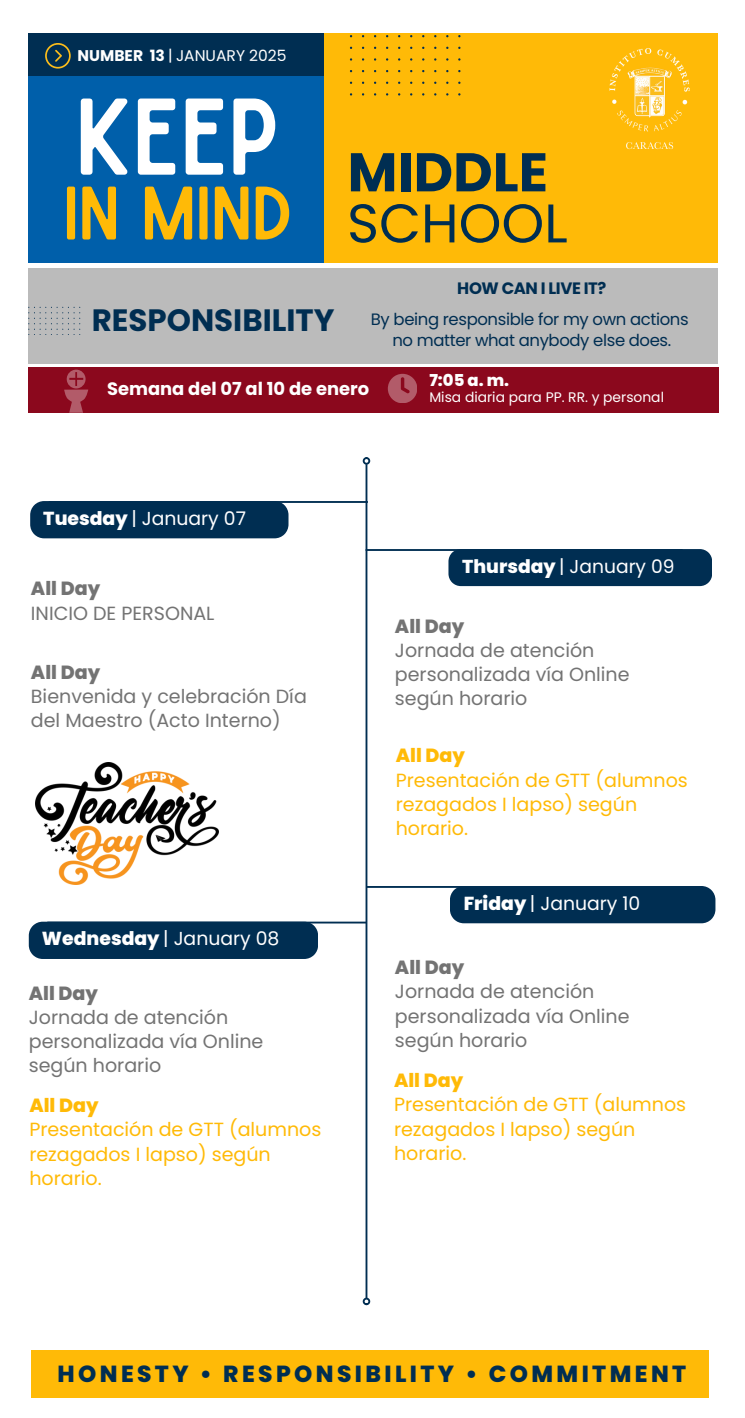
<style>
.page{position:relative;width:745px;height:1418px;background:#fff}
.page>*{position:absolute;margin:0;border:0;box-sizing:border-box;transform-origin:0 0}
.t1{font:103.88px "Sailors";color:#fff}
.t2{font:72.25px "Sailors";color:#ffba07}
.t3{font:700 54.38px "Poppins";color:#002e52}
.t4{font:54.38px "Poppins";color:#002e52}
.t5{font:700 30.88px "Poppins";color:#002e52}
.t6{font:800 23.25px "Poppins";letter-spacing:.145em;color:#002e52}
.t7{font:19px/24.1px "Poppins";color:#737373}
.t8{font:19px/24.1px "Poppins";color:#ffba07}
.t9{font:800 19px "Poppins";color:#737373}
.t10{font:800 19px "Poppins";color:#ffba07}
.t11{font:18.75px "Poppins";color:#fff}
.t12{font:18.62px "Poppins";color:#fff}
.t13{font:700 17.88px "Poppins";color:#fff}
.t14{font:16.5px "Poppins";letter-spacing:-.025em;color:#002e52}
.t15{font:700 16.5px "Poppins";letter-spacing:-.025em;color:#002e52}
.t16{font:800 16.38px "Poppins";color:#fff}
.t17{font:15.5px "Poppins";color:#fff}
.t18{font:13.88px "Poppins";color:#fff}
.s1{font-weight:700}
.s2{font-weight:800}
</style>
<div class="page">
<div style="left:31px;top:1350px;width:677px;height:47px;background:#ffba07"></div>
<div style="left:28px;top:33px;width:690px;height:230px;background:#ffba07"></div>
<svg style="left:350px;top:35px;width:110px;height:61px"></svg>
<div style="left:28px;top:268px;width:690px;height:96px;background:#bbb"></div>
<svg style="left:28px;top:307px;width:52px;height:28px"></svg>
<div style="left:28px;top:33px;width:296px;height:230px;background:#005faa"></div>
<div style="left:28px;top:33px;width:296px;height:42px;background:#002e52"></div>
<svg style="left:45px;top:43px;width:25px;height:25px"></svg>
<div style="left:28px;top:367px;width:690px;height:46px;background:#8b081d"></div>
<svg style="left:64px;top:370px;width:24px;height:43px"></svg>
<svg style="left:388px;top:374px;width:29px;height:29px"></svg>
<img style="left:609px;top:48px;width:81px;height:102px">
<hr style="left:365px;top:464px;width:2px;height:834px;background:#002e52">
<div style="left:362px;top:457px;width:8px;height:8px;border:2px solid #002e52;border-radius:50%"></div>
<div style="left:362px;top:1297px;width:8px;height:8px;border:2px solid #002e52;border-radius:50%"></div>
<hr style="left:49px;top:501px;width:319px;height:2px;background:#002e52">
<div style="left:30px;top:501px;width:258px;height:37px;background:#002e52"></div>
<hr style="left:47px;top:921px;width:319px;height:2px;background:#002e52">
<div style="left:29px;top:921px;width:289px;height:38px;background:#002e52"></div>
<div style="left:450px;top:886px;width:265px;height:37px;background:#002e52"></div>
<hr style="left:366px;top:886px;width:319px;height:2px;background:#002e52">
<div style="left:448px;top:549px;width:264px;height:37px;background:#002e52"></div>
<hr style="left:365px;top:549px;width:317px;height:2px;background:#002e52">
<img style="left:35px;top:762px;width:183px;height:122px">
<h2 class="t17" style="left:77px;top:45px;width:210px"><span class="s1">NUMBER 13</span> | JANUARY 2025</h2>
<p class="t1" style="left:76px;top:98px;width:206px">KEEP</p>
<p class="t2" style="left:63px;top:186px;width:231px">IN MIND</p>
<p class="t5" style="left:92px;top:298px;width:244px">RESPONSIBILITY</p>
<h1 class="t3" style="left:347px;top:134px;width:202px">MIDDLE</h1>
<p class="t4" style="left:347px;top:185px;width:222px">SCHOOL</p>
<p class="t15" style="left:457px;top:277px;width:150px">HOW CAN I LIVE IT?</p>
<p class="t14" style="left:371px;top:308px;width:319px">By being responsible for my own actions</p>
<p class="t14" style="left:392px;top:329px;width:280px">no matter what anybody else does.</p>
<p class="t13" style="left:107px;top:376px;width:264px">Semana del 07 al 10 de enero</p>
<p class="t16" style="left:429px;top:368px;width:81px">7:05 a. m.</p>
<p class="t18" style="left:429px;top:387px;width:236px">Misa diaria para PP. RR. y personal</p>
<p class="t11" style="left:43px;top:505px;width:204px"><span class="s2">Tuesday</span> | January 07</p>
<p class="t9" style="left:31px;top:575px;width:71px">All Day</p>
<p class="t7" style="left:31px;top:601px;width:185px">INICIO DE PERSONAL</p>
<p class="t9" style="left:31px;top:659px;width:71px">All Day</p>
<h6 class="t7" style="left:31px;top:684px;width:277px">Bienvenida y celebración Día del Maestro (Acto Interno)</h6>
<h4 class="t11" style="left:42px;top:925px;width:239px"><span class="s2">Wednesday</span> | January 08</h4>
<p class="t9" style="left:29px;top:980px;width:71px">All Day</p>
<p class="t7" style="left:29px;top:1005px;width:236px">Jornada de atención personalizada vía Online según horario</p>
<p class="t10" style="left:29px;top:1092px;width:71px">All Day</p>
<p class="t8" style="left:29px;top:1117px;width:293px">Presentación de GTT (alumnos rezagados I lapso) según horario.</p>
<p class="t12" style="left:462px;top:553px;width:214px"><span class="s2">Thursday</span> | January 09</p>
<p class="t9" style="left:395px;top:612px;width:71px">All Day</p>
<p class="t7" style="left:395px;top:638px;width:236px">Jornada de atención personalizada vía Online según horario</p>
<p class="t10" style="left:395px;top:742px;width:71px">All Day</p>
<p class="t8" style="left:395px;top:768px;width:293px">Presentación de GTT (alumnos rezagados I lapso) según horario.</p>
<p class="t11" style="left:463px;top:890px;width:178px"><span class="s2">Friday</span> | January 10</p>
<p class="t9" style="left:395px;top:954px;width:71px">All Day</p>
<p class="t7" style="left:395px;top:979px;width:236px">Jornada de atención personalizada vía Online según horario</p>
<p class="t10" style="left:394px;top:1067px;width:71px">All Day</p>
<p class="t8" style="left:394px;top:1092px;width:293px">Presentación de GTT (alumnos rezagados I lapso) según horario.</p>
<h3 class="t6" style="left:57px;top:1357px;width:630px">HONESTY • RESPONSIBILITY • COMMITMENT</h3>
</div>
